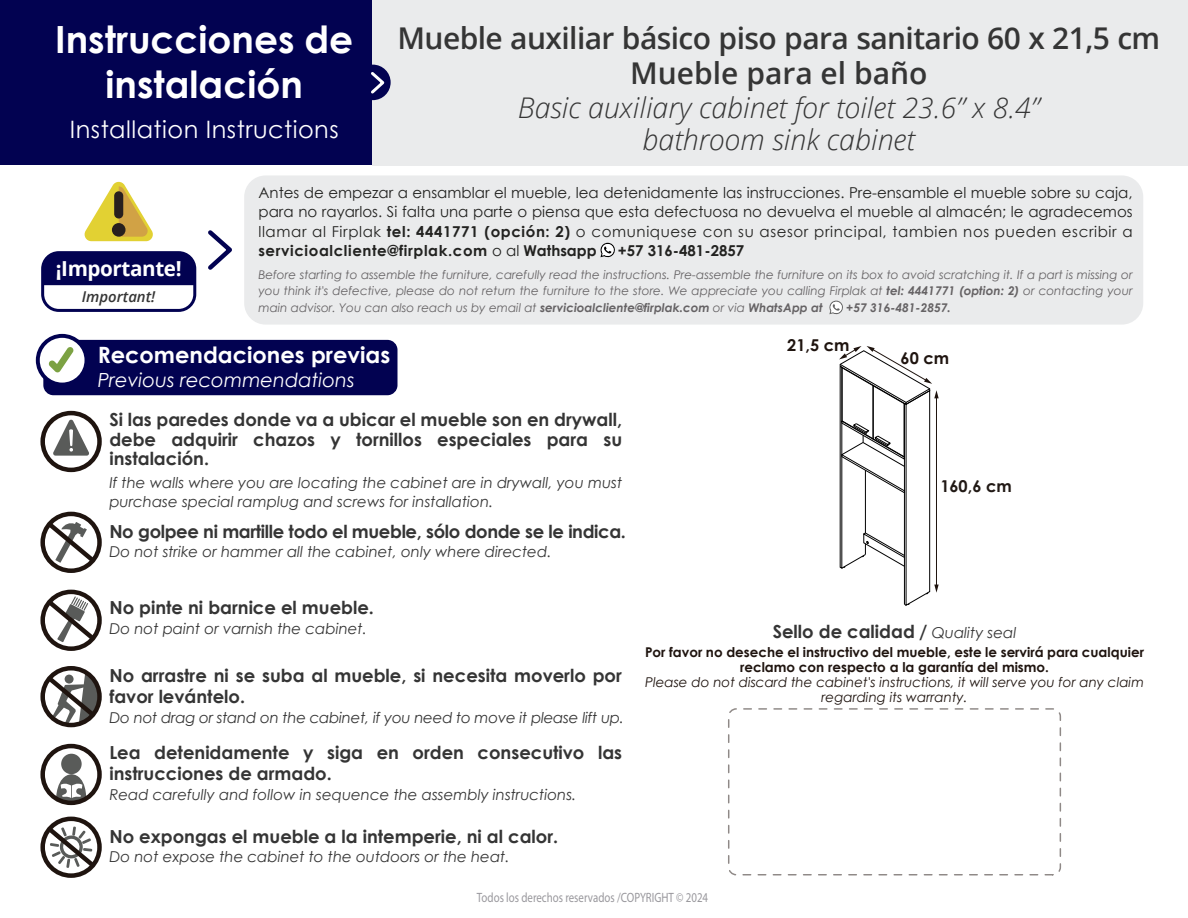
<style>
.page{position:relative;width:1188px;height:918px;background:#fff}
.page>*{position:absolute;margin:0;border:0;box-sizing:border-box;transform-origin:0 0}
.t1{font:700 37.5px/45px "Century Gothic";color:#fff;text-align:center}
.t2{font:600 30px/34.5px "Open Sans";letter-spacing:-.02em;color:#353535;text-align:center}
.t3{font:italic 300 28.5px/31.5px "Open Sans";color:#353535;text-align:center}
.t4{font:24px "Century Gothic";letter-spacing:.02em;color:#fff}
.t5{font:700 22.5px "Century Gothic";color:#fff}
.t6{font:700 20.7px "Open Sans";letter-spacing:-.02em;color:#fff}
.t7{font:italic 19.5px "Century Gothic";color:#fff}
.t8{font:700 18px/19.5px "Century Gothic";color:#353535}
.t9{font:700 18px "Century Gothic";letter-spacing:-.02em;color:#353535}
.t10{font:700 16.35px "Century Gothic";color:#1f140f}
.t11{font:700 16.35px "Century Gothic";color:#211915}
.t12{font:italic 15px/19.5px "Century Gothic";color:#353535}
.t13{font:15px/19.5px "Century Gothic";letter-spacing:.04em;color:#222220;text-align:justify}
.t14{font:700 15px "Century Gothic";color:#222220}
.t15{font:italic 600 15px "Open Sans";color:#353535}
.t16{font:700 13.5px/15px "Century Gothic";color:#1f140f;text-align:center}
.t17{font:italic 13.5px/15px "Century Gothic";color:#1f140f;text-align:center}
.t18{font:13.5px "Myriad Pro";color:#99989d;scale:.81 1}
.t19{font:italic 12px/16.5px "Century Gothic";color:#656264;text-align:justify}
.t20{font:italic 700 12px "Century Gothic";color:#656264}
.s1{font-weight:700}
.s2{font-weight:400;font-style:italic;font-size:15px}
</style>
<div class="page">
<div style="left:43px;top:340px;width:355px;height:55px;background:#020251;border-radius:10px"></div>
<div style="left:0;top:0;width:373px;height:165px;background:#020251"></div>
<div style="left:373px;top:0;width:815px;height:165px;background:#eaebec"></div>
<div style="left:355px;top:65px;width:36px;height:35px;background:#020251;border-radius:50%"></div>
<svg style="left:36px;top:334px;width:52px;height:53px"></svg>
<svg style="left:371px;top:69px;width:16px;height:27px"></svg>
<div style="left:244px;top:175px;width:899px;height:150px;background:#eaebec;border-radius:21px"></div>
<svg style="left:208px;top:230px;width:24px;height:40px"></svg>
<svg style="left:84px;top:182px;width:69px;height:59px"></svg>
<div style="left:114px;top:191px;width:9px;height:28px;background:#28201e;border-radius:5px"></div>
<div style="left:112px;top:223px;width:14px;height:14px;background:#28201e;border-radius:50%"></div>
<div style="left:41px;top:251px;width:155px;height:61px;border:3px solid #020251;border-radius:16px"></div>
<div style="left:43px;top:253px;width:152px;height:32px;background:#020251"></div>
<svg style="left:839px;top:346px;width:100px;height:260px"></svg>
<div style="left:40px;top:512px;width:62px;height:61px;border:4px solid #1f140f;border-radius:50%"></div>
<svg style="left:43px;top:518px;width:57px;height:49px"></svg>
<div style="left:40px;top:411px;width:62px;height:61px;border:4px solid #1f140f;border-radius:50%"></div>
<svg style="left:53px;top:419px;width:37px;height:37px"></svg>
<div style="left:40px;top:590px;width:62px;height:61px;border:4px solid #1f140f;border-radius:50%"></div>
<svg style="left:43px;top:596px;width:57px;height:49px"></svg>
<div style="left:40px;top:817px;width:62px;height:61px;border:4px solid #1f140f;border-radius:50%"></div>
<div style="left:40px;top:666px;width:62px;height:61px;border:4px solid #1f140f;border-radius:50%"></div>
<svg style="left:43px;top:672px;width:59px;height:52px"></svg>
<div style="left:61px;top:754px;width:21px;height:20px;background:#595b59;border-radius:50%"></div>
<svg style="left:43px;top:774px;width:57px;height:104px"></svg>
<div style="left:40px;top:744px;width:62px;height:61px;border:4px solid #1f140f;border-radius:50%"></div>
<svg style="left:600px;top:243px;width:15px;height:14px"></svg>
<svg style="left:829px;top:301px;width:14px;height:13px"></svg>
<div style="left:728px;top:708px;width:333px;height:167px;border:2px dashed #1f140f;border-radius:8px"></div>
<h1 class="t1" style="left:55px;top:15px;width:299px">Instrucciones de instalación</h1>
<h3 class="t4" style="left:70px;top:113px;width:270px">Installation Instructions</h3>
<h2 class="t2" style="left:398px;top:21px;width:764px">Mueble auxiliar básico piso para sanitario 60 x 21,5 cm<br>Mueble para el baño</h2>
<h3 class="t3" style="left:518px;top:91px;width:523px">Basic auxiliary cabinet for toilet 23.6” x 8.4” bathroom sink cabinet</h3>
<h3 class="t6" style="left:56px;top:254px;width:127px">¡Importante!</h3>
<p class="t15" style="left:82px;top:286px;width:75px">Important!</p>
<p class="t13" style="left:258px;top:182px;width:876px">Antes de empezar a ensamblar el mueble, lea detenidamente las instrucciones. Pre-ensamble el mueble sobre su caja, para no rayarlos. Si falta una parte o piensa que esta defectuosa no devuelva el mueble al almacén; le agradecemos llamar al Firplak <span class="s1">tel: 4441771 (opción: 2)</span> o comuniquese con su asesor principal, tambien nos pueden escribir a <span class="s1">servicioalcliente@firplak.com</span> o al <span class="s1">Wathsapp</span></p>
<p class="t14" style="left:618px;top:240px;width:128px">+57 316-481-2857</p>
<p class="t19" style="left:258px;top:266px;width:876px">Before starting to assemble the furniture, carefully read the instructions. Pre-assemble the furniture on its box to avoid scratching it. If a part is missing or you think it's defective, please do not return the furniture to the store. We appreciate you calling Firplak at <span class="s1">tel: 4441771 (option: 2)</span> or contacting your main advisor. You can also reach us by email at <span class="s1">servicioalcliente@firplak.com</span> or via <span class="s1">WhatsApp at</span></p>
<p class="t20" style="left:846px;top:298px;width:106px">+57 316-481-2857.</p>
<h3 class="t5" style="left:98px;top:338px;width:294px">Recomendaciones previas</h3>
<h3 class="t7" style="left:98px;top:366px;width:258px">Previous recommendations</h3>
<h3 class="t8" style="left:109px;top:409px;width:514px;text-align:justify">Si las paredes donde va a ubicar el mueble son en drywall, debe adquirir chazos y tornillos especiales para su instalación.</h3>
<p class="t12" style="left:109px;top:472px;width:514px">If the walls where you are locating the cabinet are in drywall, you must purchase special ramplug and screws for installation.</p>
<h3 class="t9" style="left:109px;top:518px;width:518px">No golpee ni martille todo el mueble, sólo donde se le indica.</h3>
<p class="t12" style="left:109px;top:542px;width:444px">Do not strike or hammer all the cabinet, only where directed.</p>
<h3 class="t8" style="left:109px;top:597px;width:266px">No pinte ni barnice el mueble.</h3>
<p class="t12" style="left:109px;top:618px;width:259px">Do not paint or varnish the cabinet.</p>
<h3 class="t8" style="left:109px;top:664px;width:514px;line-height:21px">No arrastre ni se suba al mueble, si necesita moverlo por favor levántelo.</h3>
<p class="t12" style="left:109px;top:707px;width:516px">Do not drag or stand on the cabinet, if you need to move it please lift up.</p>
<h3 class="t8" style="left:109px;top:742px;width:514px;line-height:21px">Lea detenidamente y siga en orden consecutivo las instrucciones de armado.</h3>
<p class="t12" style="left:109px;top:784px;width:469px">Read carefully and follow in sequence the assembly instructions.</p>
<h3 class="t8" style="left:109px;top:826px;width:450px">No expongas el mueble a la intemperie, ni al calor.</h3>
<p class="t12" style="left:109px;top:847px;width:402px">Do not expose the cabinet to the outdoors or the heat.</p>
<h3 class="t10" style="left:787px;top:333px;width:64px">21,5 cm</h3>
<h3 class="t10" style="left:901px;top:345px;width:50px">60 cm</h3>
<h3 class="t11" style="left:940px;top:474px;width:73px">160,6 cm</h3>
<h3 class="t8" style="left:773px;top:621px;width:245px">Sello de calidad / <span class="s2">Quality seal</span></h3>
<p class="t16" style="left:645px;top:644px;width:500px">Por favor no deseche el instructivo del mueble, este le servirá para cualquier reclamo con respecto a la garantía del mismo.</p>
<p class="t17" style="left:645px;top:675px;width:500px">Please do not discard the cabinet's instructions, it will serve you for any claim regarding its warranty.</p>
<p class="t18" style="left:477px;top:889px;width:287px">Todos los derechos reservados /COPYRIGHT © 2024</p>
</div>
